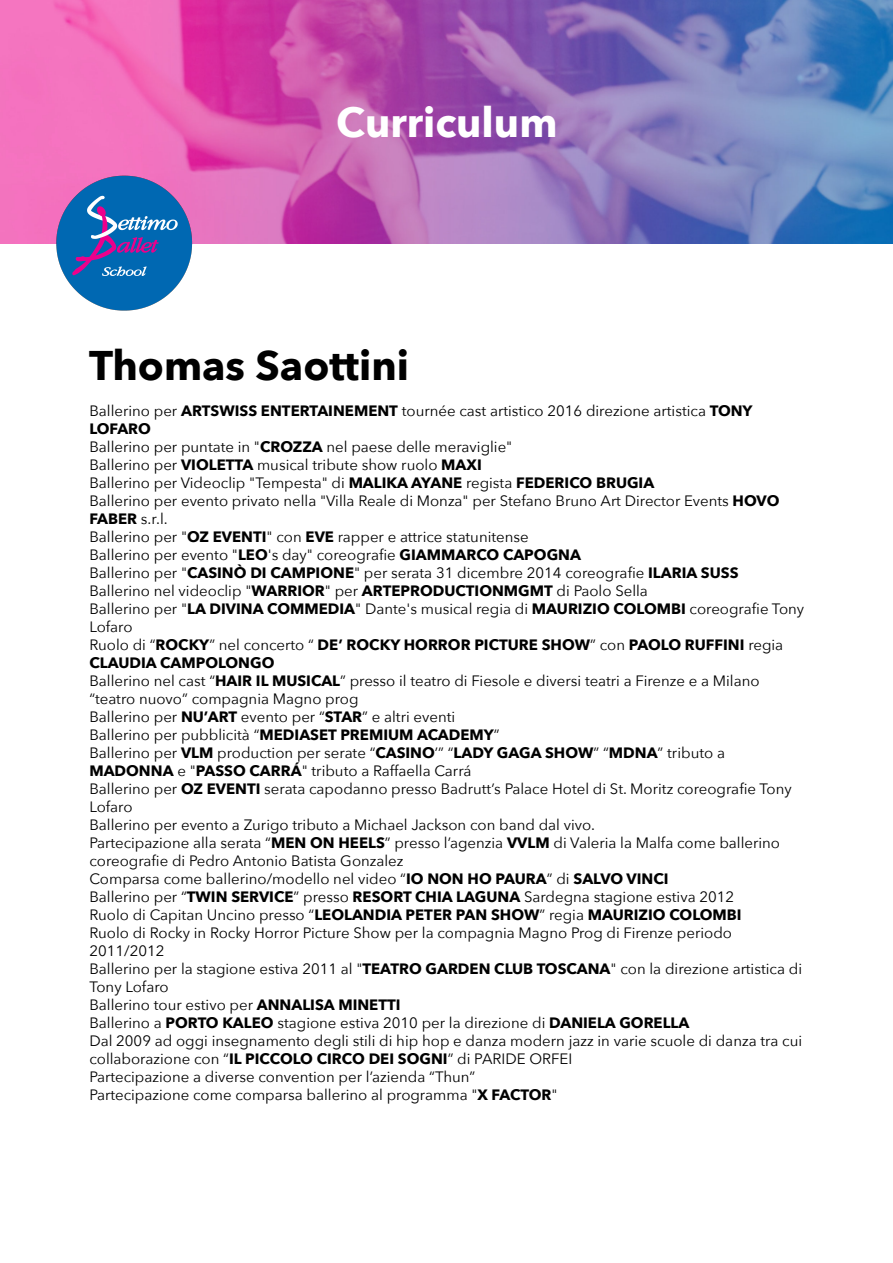
<style>
.page{position:relative;width:893px;height:1263px;background:#fff}
.page>*{position:absolute;margin:0;border:0;box-sizing:border-box;transform-origin:0 0}
.t1{font:700 41.4px "Avenir Next";color:#000}
.t2{font:700 41.4px "Avenir Next";color:#fff}
.t3{font:15px/18px "Avenir Next";color:#000}
.s1{font-weight:700}
</style>
<div class="page">
<img style="left:0;top:0;width:893px;height:243px">
<img style="left:49px;top:165px;width:155px;height:146px">
<h1 class="t2" style="left:336px;top:95px;width:223px">Curriculum</h1>
<h1 class="t1" style="left:89px;top:338px;width:322px">Thomas Saottini</h1>
<p class="t3" style="left:89px;top:402px;width:716px">Ballerino per <span class="s1">ARTSWISS ENTERTAINEMENT</span> tournée cast artistico 2016 direzione artistica <span class="s1">TONY LOFARO<br></span>Ballerino per puntate in "<span class="s1">CROZZA</span> nel paese delle meraviglie"<br>Ballerino per <span class="s1">VIOLETTA</span> musical tribute show ruolo <span class="s1">MAXI<br></span>Ballerino per Videoclip "Tempesta" di <span class="s1">MALIKA AYANE</span> regista <span class="s1">FEDERICO BRUGIA<br></span>Ballerino per evento privato nella "Villa Reale di Monza" per Stefano Bruno Art Director Events <span class="s1">HOVO FABER</span> s.r.l.<br>Ballerino per "<span class="s1">OZ EVENTI</span>" con <span class="s1">EVE</span> rapper e attrice statunitense<br>Ballerino per evento "<span class="s1">LEO</span>'s day" coreografie <span class="s1">GIAMMARCO CAPOGNA<br></span>Ballerino per "<span class="s1">CASINÒ DI CAMPIONE</span>" per serata 31 dicembre 2014 coreografie <span class="s1">ILARIA SUSS<br></span>Ballerino nel videoclip "<span class="s1">WARRIOR</span>" per <span class="s1">ARTEPRODUCTIONMGMT</span> di Paolo Sella<br>Ballerino per "<span class="s1">LA DIVINA COMMEDIA</span>" Dante's musical regia di <span class="s1">MAURIZIO COLOMBI</span> coreografie Tony Lofaro<br>Ruolo di “<span class="s1">ROCKY</span>” nel concerto “ <span class="s1">DE’ ROCKY HORROR PICTURE SHOW</span>” con <span class="s1">PAOLO RUFFINI</span> regia <span class="s1">CLAUDIA CAMPOLONGO<br></span>Ballerino nel cast “<span class="s1">HAIR IL MUSICAL</span>” presso il teatro di Fiesole e diversi teatri a Firenze e a Milano “teatro nuovo” compagnia Magno prog<br>Ballerino per <span class="s1">NU’ART</span> evento per “<span class="s1">STAR</span>” e altri eventi<br>Ballerino per pubblicità “<span class="s1">MEDIASET PREMIUM ACADEMY</span>”<br>Ballerino per <span class="s1">VLM</span> production per serate “<span class="s1">CASINO</span>’” “<span class="s1">LADY GAGA SHOW</span>” “<span class="s1">MDNA</span>” tributo a <span class="s1">MADONNA</span> e "<span class="s1">PASSO CARRÁ</span>" tributo a Raffaella Carrá<br>Ballerino per <span class="s1">OZ EVENTI</span> serata capodanno presso Badrutt’s Palace Hotel di St. Moritz coreografie Tony Lofaro<br>Ballerino per evento a Zurigo tributo a Michael Jackson con band dal vivo.<br>Partecipazione alla serata “<span class="s1">MEN ON HEELS</span>” presso l’agenzia <span class="s1">VVLM</span> di Valeria la Malfa come ballerino coreografie di Pedro Antonio Batista Gonzalez<br>Comparsa come ballerino/modello nel video “<span class="s1">IO NON HO PAURA</span>” di <span class="s1">SALVO VINCI<br></span>Ballerino per “<span class="s1">TWIN SERVICE</span>” presso <span class="s1">RESORT CHIA LAGUNA</span> Sardegna stagione estiva 2012<br>Ruolo di Capitan Uncino presso “<span class="s1">LEOLANDIA PETER PAN SHOW</span>” regia <span class="s1">MAURIZIO COLOMBI<br></span>Ruolo di Rocky in Rocky Horror Picture Show per la compagnia Magno Prog di Firenze periodo 2011/2012<br>Ballerino per la stagione estiva 2011 al "<span class="s1">TEATRO GARDEN CLUB TOSCANA</span>" con la direzione artistica di Tony Lofaro<br>Ballerino tour estivo per <span class="s1">ANNALISA MINETTI<br></span>Ballerino a <span class="s1">PORTO KALEO</span> stagione estiva 2010 per la direzione di <span class="s1">DANIELA GORELLA<br></span>Dal 2009 ad oggi insegnamento degli stili di hip hop e danza modern jazz in varie scuole di danza tra cui collaborazione con “<span class="s1">IL PICCOLO CIRCO DEI SOGNI</span>” di PARIDE ORFEI<br>Partecipazione a diverse convention per l’azienda “Thun”<br>Partecipazione come comparsa ballerino al programma "<span class="s1">X FACTOR</span>"</p>
</div>
